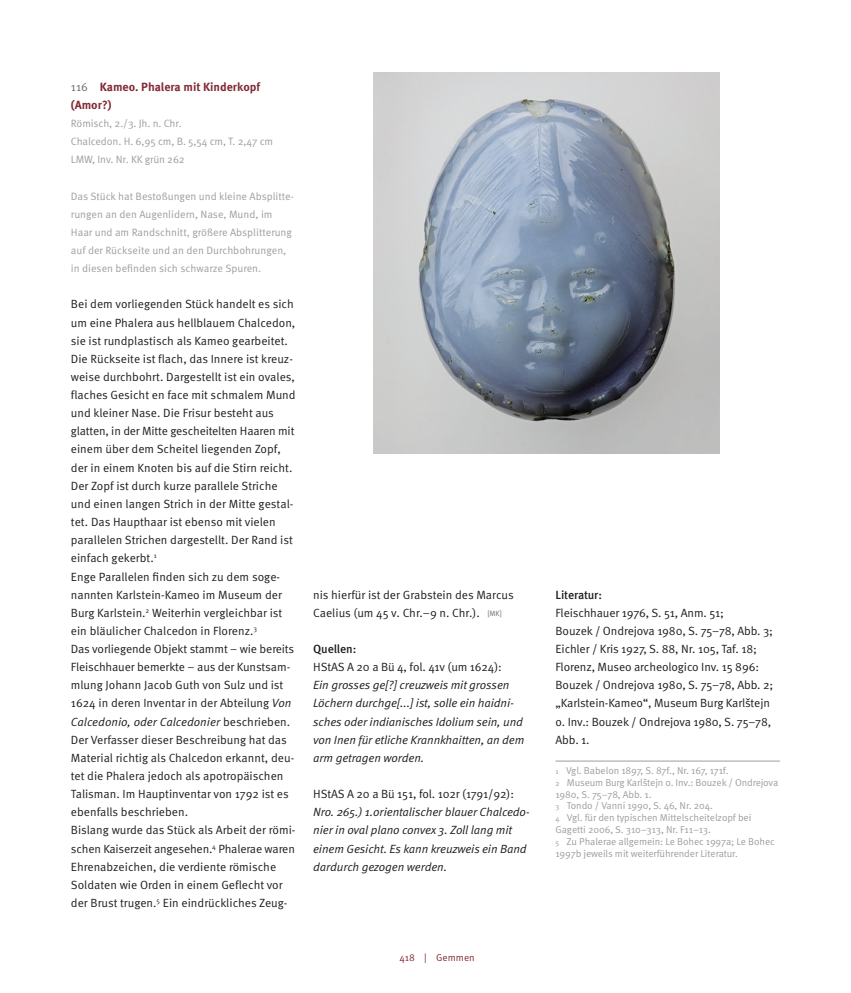
<style>
.page{position:relative;width:851px;height:993px;background:#fff}
.page>*{position:absolute;margin:0;border:0;box-sizing:border-box;transform-origin:0 0}
.t1{font:11.88px/18.1px "Meta Pro Norm 2";letter-spacing:-.005em;color:#1d1e1f}
.t2{font:11.88px/18.1px "Meta Pro Norm Ita";letter-spacing:-.01em;color:#1d1e1f}
.t3{font:11.88px/18.1px "Meta Pro Bold 2";color:#812b34}
.t4{font:11.88px "Meta Pro Medi 2";letter-spacing:-.01em;color:#1d1e1f}
.t5{font:10.62px/18.1px "Meta Pro Norm 2";color:#9e9e9e}
.t6{font:10px/11.9px "Meta Pro Norm 2";letter-spacing:-.01em;color:#9e9e9e}
.t7{font:10px "Meta Pro Norm 2";color:#812b34}
.s1{font-family:"Meta Pro Norm 2";color:#707071}
.s2{font-family:"Meta Pro Norm Ita"}
.s3{font-family:"Meta Pro Norm 2"}
.s4{font-size:7.5px;color:#707071}
.s5{font-size:7.5px}
</style>
<div class="page">
<hr style="left:555px;top:760px;width:225px;height:1px;background:#9e9e9e">
<img style="left:374px;top:72px;width:345px;height:381px">
<p class="t3" style="left:71px;top:77px;width:191px"><span class="s1">116</span> Kameo. Phalera mit Kinderkopf (Amor?)</p>
<p class="t5" style="left:71px;top:113px;width:204px">Römisch, 2./3. Jh. n. Chr.<br>Chalcedon. H. 6,95 cm, B. 5,54 cm, T. 2,47 cm<br>LMW, Inv. Nr. KK grün 262</p>
<p class="t5" style="left:71px;top:186px;width:224px">Das Stück hat Bestoßungen und kleine Absplitte&shy;rungen an den Augenlidern, Nase, Mund, im Haar und am Randschnitt, größere Absplitterung auf der Rückseite und an den Durchbohrungen, in diesen befinden sich schwarze Spuren.</p>
<p class="t1" style="left:71px;top:294px;width:226px">Bei dem vorliegenden Stück handelt es sich um eine Phalera aus hellblauem Chalcedon, sie ist rundplastisch als Kameo gearbeitet.<br>Die Rückseite ist flach, das Innere ist kreuz&shy;weise durchbohrt. Dargestellt ist ein ovales, flaches Gesicht en face mit schmalem Mund und kleiner Nase. Die Frisur besteht aus glatten, in der Mitte gescheitelten Haaren mit einem über dem Scheitel liegenden Zopf, der in einem Knoten bis auf die Stirn reicht.<br>Der Zopf ist durch kurze parallele Striche und einen langen Strich in der Mitte gestal&shy;tet. Das Haupthaar ist ebenso mit vielen parallelen Strichen dargestellt. Der Rand ist einfach gekerbt.<sup>1<br></sup>Enge Parallelen finden sich zu dem soge&shy;nannten Karlstein-Kameo im Museum der Burg Karlstein.<sup>2</sup> Weiterhin vergleichbar ist ein bläulicher Chalcedon in Florenz.<sup>3<br></sup>Das vorliegende Objekt stammt – wie bereits Fleischhauer bemerkte – aus der Kunstsam&shy;mlung Johann Jacob Guth von Sulz und ist 1624 in deren Inventar in der Abteilung <span class="s2">Von</span></p>
<p class="t2" style="left:71px;top:711px;width:221px">Calcedonio, oder Calcedonier <span class="s3">beschrieben.</span></p>
<p class="t1" style="left:71px;top:729px;width:226px">Der Verfasser dieser Beschreibung hat das Material richtig als Chalcedon erkannt, deu&shy;tet die Phalera jedoch als apotropäischen Talisman. Im Hauptinventar von 1792 ist es ebenfalls beschrieben.<br>Bislang wurde das Stück als Arbeit der römi&shy;schen Kaiserzeit angesehen.<sup>4</sup> Phalerae waren Ehrenabzeichen, die verdiente römische Soldaten wie Orden in einem Geflecht vor der Brust trugen.<sup>5</sup> Ein eindrückliches Zeug-</p>
<p class="t1" style="left:313px;top:584px;width:202px">nis hierfür ist der Grabstein des Marcus<br>Caelius (um 45 v. Chr.–9 n. Chr.). <span class="s4">[MK]</span></p>
<p class="t4" style="left:313px;top:639px;width:45px">Quellen:</p>
<p class="t1" style="left:313px;top:657px;width:190px">HStAS A 20 a Bü 4, fol. 41v (um 1624):</p>
<p class="t2" style="left:313px;top:675px;width:213px">Ein grosses ge[?] creuzweis mit grossen Löchern durchge[...] ist, solle ein haidni&shy;sches oder indianisches Idolium sein, und von Inen für etliche Krannkhaitten, an dem arm getragen worden.</p>
<p class="t1" style="left:313px;top:784px;width:202px">HStAS A 20 a Bü 151, fol. 102r (1791/92):</p>
<p class="t2" style="left:313px;top:802px;width:218px">Nro. 265.) 1.orientalischer blauer Chalcedo&shy;nier in oval plano convex 3. Zoll lang mit einem Gesicht. Es kann kreuzweis ein Band dardurch gezogen werden.</p>
<p class="t7" style="left:399px;top:950px;width:77px">418 | Gemmen</p>
<p class="t4" style="left:555px;top:585px;width:48px">Literatur:</p>
<p class="t1" style="left:555px;top:602px;width:219px">Fleischhauer 1976, S. 51, Anm. 51;<br>Bouzek / Ondrejova 1980, S. 75–78, Abb. 3; Eichler / Kris 1927, S. 88, Nr. 105, Taf. 18; Florenz, Museo archeologico Inv. 15 896:<br>Bouzek / Ondrejova 1980, S. 75–78, Abb. 2; „Karlstein-Kameo“, Museum Burg Karlštejn o. Inv.: Bouzek / Ondrejova 1980, S. 75–78, Abb. 1.</p>
<p class="t6" style="left:555px;top:763px;width:224px"><span class="s5">1</span> Vgl. Babelon 1897, S. 87f., Nr. 167, 171f.<br><span class="s5">2</span> Museum Burg Karlštejn o. Inv.: Bouzek / Ondrejova 1980, S. 75–78, Abb. 1.<br><span class="s5">3</span> Tondo / Vanni 1990, S. 46, Nr. 204.<br><span class="s5">4</span> Vgl. für den typischen Mittelscheitelzopf bei Gagetti 2006, S. 310–313, Nr. F11–13.<br><span class="s5">5</span> Zu Phalerae allgemein: Le Bohec 1997a; Le Bohec 1997b jeweils mit weiterführender Literatur.</p>
</div>
